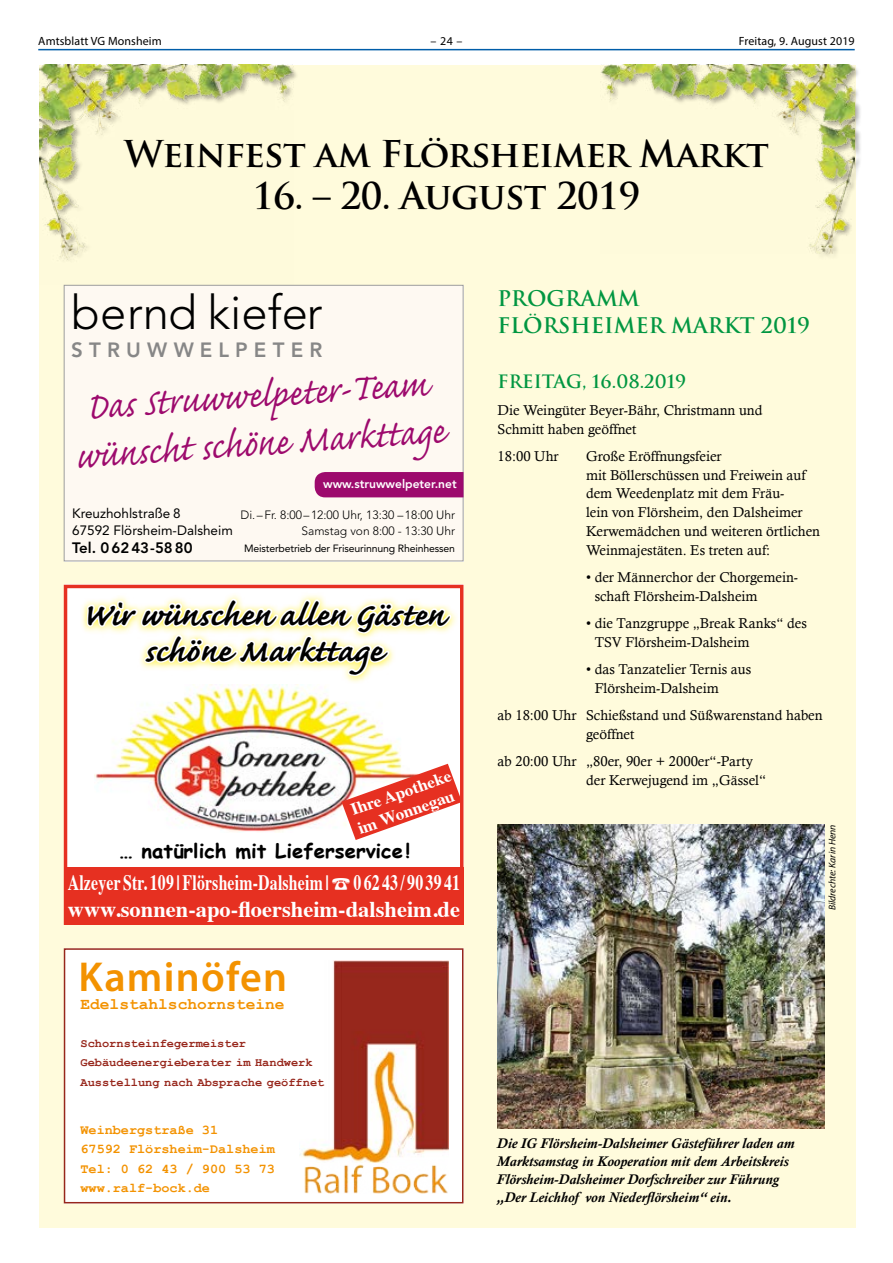
<style>
.page{position:relative;width:893px;height:1263px;background:#fff}
.page>*{position:absolute;margin:0;border:0;box-sizing:border-box;transform-origin:0 0}
.t1{font:48px/48px "Caflisch Script";color:#9d0a6d;scale:.92 1}
.t2{font:300 47.25px "Avenir LT";color:#000}
.t3{font:600 42px "Myriad Pro";letter-spacing:.03em;color:#f39200}
.t4{font:700 40.5px/36px "Caflisch Script";color:#000;text-align:center}
.t5{font:700 36px "Trajan Pro";letter-spacing:-.02em;color:#000}
.t6{font:700 22.5px "Times";color:#fff}
.t7{font:700 21.9px "Times";letter-spacing:.015em;color:#fff;scale:.72 1}
.t8{font:700 21px/27.3px "Trajan";color:#009641}
.t9{font:800 20.55px "Avenir LT";letter-spacing:.3em;color:#878787}
.t10{font:700 19.65px "Comic Sans MS";color:#000}
.t11{font:700 18px "Trajan";color:#009641}
.t12{font:700 16.8px/20px "Times";color:#fff}
.t13{font:700 16.2px "Courier New";color:#f39200}
.t14{font:800 15px "Avenir LT";color:#000}
.t15{font:14.25px/18.8px "Calisto";color:#000}
.t16{font:italic 700 14.25px/18px "Calisto";color:#000}
.t17{font:700 13.5px/19.5px "Courier New";color:#f39200}
.t18{font:13.5px/16.5px "Avenir LT";color:#000}
.t19{font:700 12px/19.5px "Courier New";color:#97271c}
.t20{font:300 12px/16.5px "Avenir LT";color:#000;text-align:right}
.t21{font:12px "Myriad Pro";letter-spacing:.01em;color:#000}
.t22{font:800 12px "Avenir LT";color:#fff}
.t23{font:10.5px "Avenir LT";letter-spacing:-.015em;color:#000}
.t24{font:italic 9.75px "Myriad Pro";color:#000}
</style>
<div class="page">
<hr style="left:38px;top:49px;width:817px;height:1px;background:#005da9">
<div style="left:39px;top:65px;width:816px;height:1162px;background:#fffbdc"></div>
<div style="left:64px;top:285px;width:399px;height:276px;background:#fef9f2"></div>
<div style="left:64px;top:285px;width:399px;height:276px;border:1px solid #9d9d9c"></div>
<div style="left:315px;top:472px;width:148px;height:25px;background:#9d0a6d"></div>
<div style="left:600px;top:64px;width:261px;height:197px;background:#000;opacity:.3"></div>
<img style="left:600px;top:65px;width:255px;height:189px">
<div style="left:39px;top:64px;width:260px;height:201px;background:#fefadb"></div>
<img style="left:39px;top:65px;width:255px;height:195px">
<div style="left:64px;top:948px;width:399px;height:255px;background:#fff"></div>
<img style="left:300px;top:961px;width:148px;height:199px">
<img style="left:304px;top:1160px;width:144px;height:33px">
<div style="left:64px;top:948px;width:399px;height:255px;border:2px solid #97271c"></div>
<div style="left:64px;top:585px;width:399px;height:340px;background:#fff"></div>
<img style="left:95px;top:685px;width:307px;height:147px">
<div style="left:64px;top:867px;width:399px;height:58px;background:#e63021"></div>
<svg style="left:341px;top:764px;width:121px;height:76px"></svg>
<svg style="left:85px;top:585px;width:367px;height:93px"></svg>
<img style="left:497px;top:824px;width:328px;height:304px">
<p class="t21" style="left:38px;top:34px;width:125px">Amtsblatt VG Monsheim</p>
<p class="t21" style="left:431px;top:34px;width:33px">– 24 –</p>
<p class="t21" style="left:739px;top:34px;width:117px">Freitag, 9. August 2019</p>
<h3 class="t5" style="left:124px;top:132px;width:646px">Weinfest am Flörsheimer Markt</h3>
<h3 class="t5" style="left:253px;top:174px;width:389px">16. – 20. August 2019</h3>
<h2 class="t2" style="left:71px;top:285px;width:253px">bernd kiefer</h2>
<h3 class="t9" style="left:71px;top:338px;width:253px">STRUWWELPETER</h3>
<h1 class="t1" style="left:71px;top:386px;width:403px;rotate:-4deg">Das Struwwelpeter-Team wünscht schöne Markttage</h1>
<p class="t18" style="left:72px;top:505px;width:162px">Kreuzhohlstraße 8<br>67592 Flörsheim-Dalsheim</p>
<p class="t14" style="left:72px;top:539px;width:122px">Tel. 0 62 43-58 80</p>
<p class="t22" style="left:323px;top:477px;width:135px">www.struwwelpeter.net</p>
<p class="t20" style="left:240px;top:506px;width:216px">Di. – Fr. 8:00 – 12:00 Uhr, 13:30 – 18:00 Uhr<br>Samstag von 8:00 - 13:30 Uhr</p>
<p class="t23" style="left:244px;top:542px;width:212px">Meisterbetrieb der Friseurinnung Rheinhessen</p>
<h3 class="t4" style="left:82px;top:599px;width:364px">Wir wünschen allen Gästen schöne Markttage</h3>
<p class="t12" style="left:348px;top:798px;width:107px;rotate:-19deg">Ihre Apotheke im Wonnegau</p>
<h3 class="t10" style="left:119px;top:836px;width:293px">… natürlich mit Lieferservice !</h3>
<h3 class="t7" style="left:68px;top:862px;width:546px">Alzeyer Str. 109 | Flörsheim-Dalsheim | ☎ 0 62 43 / 90 39 41</h3>
<h3 class="t6" style="left:68px;top:888px;width:394px">www.sonnen-apo-floersheim-dalsheim.de</h3>
<h3 class="t3" style="left:78px;top:950px;width:210px">Kaminöfen</h3>
<p class="t13" style="left:80px;top:994px;width:206px">Edelstahlschornsteine</p>
<p class="t19" style="left:80px;top:1033px;width:245px">Schornsteinfegermeister<br>Gebäudeenergieberater im Handwerk<br>Ausstellung nach Absprache geöffnet</p>
<p class="t17" style="left:80px;top:1119px;width:196px">Weinbergstraße 31<br>67592 Flörsheim-Dalsheim<br>Tel: 0 62 43 / 900 53 73 www.ralf-bock.de</p>
<h3 class="t8" style="left:497px;top:284px;width:314px">PROGRAMM<br>FLÖRSHEIMER MARKT 2019</h3>
<p class="t11" style="left:497px;top:370px;width:190px">FREITAG, 16.08.2019</p>
<p class="t15" style="left:497px;top:400px;width:267px">Die Weingüter Beyer-Bähr, Christmann und<br>Schmitt haben geöffnet</p>
<p class="t15" style="left:497px;top:446px;width:63px">18:00 Uhr</p>
<p class="t15" style="left:586px;top:446px;width:236px">Große Eröffnungsfeier<br>mit Böllerschüssen und Freiwein auf dem Weedenplatz mit dem Fräu-<br>lein von Flörsheim, den Dalsheimer<br>Kerwemädchen und weiteren örtlichen<br>Weinmajestäten. Es treten auf:</p>
<p class="t15" style="left:595px;top:567px;width:205px;text-indent:-9px">• der Männerchor der Chorgemein&shy;schaft Flörsheim-Dalsheim</p>
<p class="t15" style="left:595px;top:613px;width:214px;text-indent:-9px">• die Tanzgruppe „Break Ranks“ des<br>TSV Flörsheim-Dalsheim</p>
<p class="t15" style="left:595px;top:659px;width:158px;text-indent:-9px">• das Tanzatelier Ternis aus<br>Flörsheim-Dalsheim</p>
<p class="t15" style="left:586px;top:705px;width:238px;text-indent:-89px">ab 18:00 Uhr Schießstand und Süßwarenstand haben geöffnet</p>
<p class="t15" style="left:586px;top:751px;width:182px;text-indent:-89px">ab 20:00 Uhr „80er, 90er + 2000er“-Party der Kerwejugend im „Gässel“</p>
<p class="t24" style="left:826px;top:910px;width:88px;rotate:-90deg">Bildrechte: Karin Henn</p>
<p class="t16" style="left:497px;top:1134px;width:299px">Die IG Flörsheim-Dalsheimer Gästeführer laden am Marktsamstag in Kooperation mit dem Arbeitskreis Flörsheim-Dalsheimer Dorfschreiber zur Führung „Der Leichhof von Niederflörsheim“ ein.</p>
</div>
